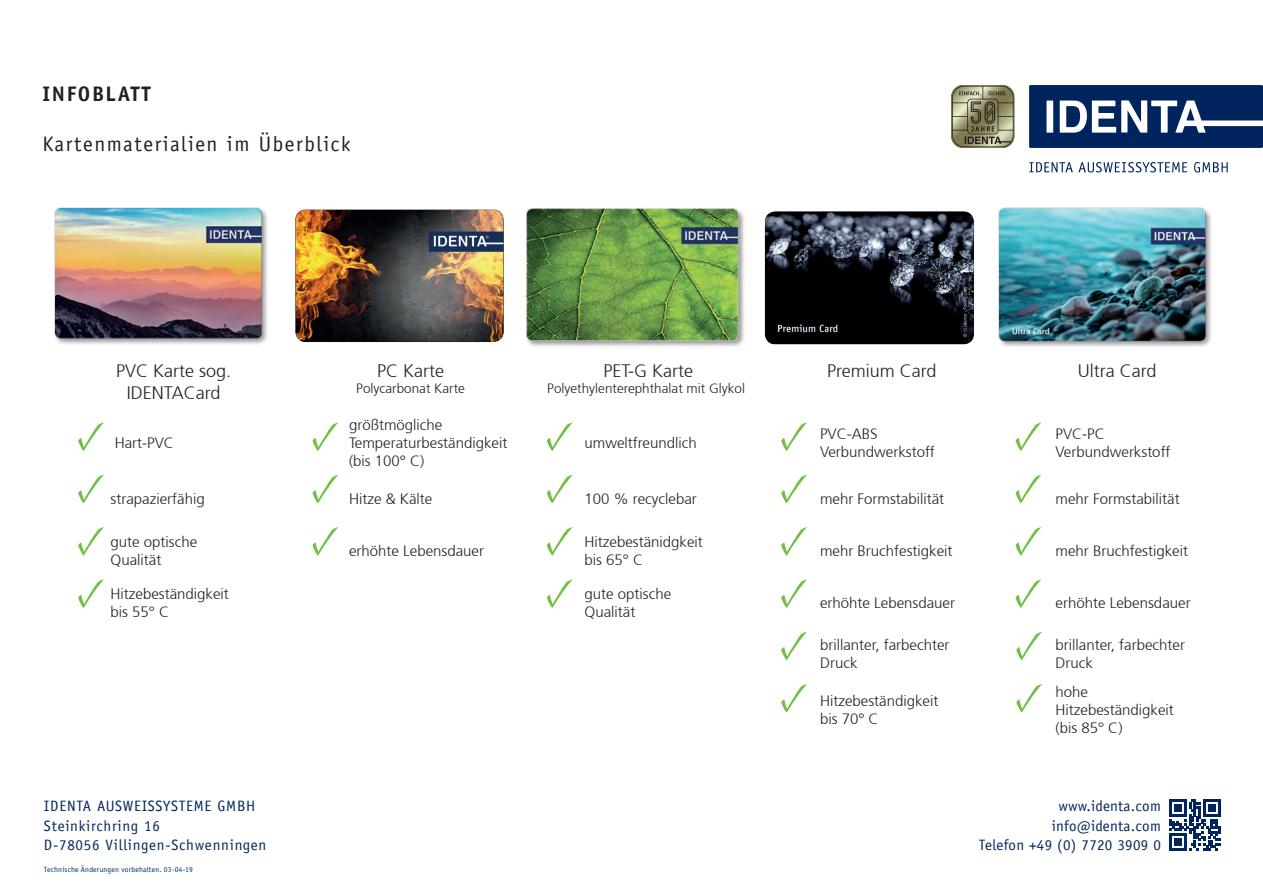
<style>
.page{position:relative;width:1263px;height:893px;background:#fff}
.page>*{position:absolute;margin:0;border:0;box-sizing:border-box;transform-origin:0 0}
.t1{font:21px "Officina Sans";letter-spacing:.075em;color:#231f20}
.t2{font:700 21px "Officina Sans";letter-spacing:.075em;color:#231f20}
.t3{font:300 18px/21.6px "Frutiger";color:#231f20;text-align:center}
.t4{font:300 15px/18px "Frutiger";color:#231f20}
.t5{font:15px/19.5px "Officina Sans";letter-spacing:.05em;color:#00245d}
.t6{font:15px/19.5px "Officina Sans";letter-spacing:.02em;color:#00245d;text-align:right}
.t7{font:300 13.5px "Frutiger";color:#231f20}
.t8{font:7.5px "Officina Sans";letter-spacing:.025em;color:#00245d}
</style>
<div class="page">
<svg style="left:951px;top:85px;width:63px;height:63px;background:#8d8b6d"></svg>
<svg style="left:1169px;top:799px;width:51px;height:51px"></svg>
<svg style="left:1029px;top:162px;width:158px;height:10px"></svg>
<svg style="left:1194px;top:162px;width:34px;height:10px"></svg>
<div style="left:1029px;top:85px;width:234px;height:63px;background:#00245d"></div>
<div style="left:1046px;top:101px;width:7px;height:32px;background:#fff"></div>
<svg style="left:1060px;top:100px;width:203px;height:33px"></svg>
<img style="left:54px;top:207px;width:213px;height:137px">
<img style="left:295px;top:209px;width:209px;height:133px">
<img style="left:524px;top:207px;width:220px;height:140px">
<img style="left:764px;top:211px;width:210px;height:134px">
<img style="left:998px;top:207px;width:213px;height:140px">
<svg style="left:78px;top:527px;width:26px;height:28px"></svg>
<svg style="left:78px;top:475px;width:26px;height:28px"></svg>
<svg style="left:78px;top:423px;width:26px;height:28px"></svg>
<svg style="left:313px;top:423px;width:25px;height:28px"></svg>
<svg style="left:313px;top:475px;width:25px;height:28px"></svg>
<svg style="left:313px;top:527px;width:25px;height:28px"></svg>
<svg style="left:547px;top:423px;width:25px;height:28px"></svg>
<svg style="left:547px;top:475px;width:25px;height:28px"></svg>
<svg style="left:547px;top:527px;width:25px;height:28px"></svg>
<svg style="left:547px;top:579px;width:25px;height:29px"></svg>
<svg style="left:781px;top:423px;width:26px;height:28px"></svg>
<svg style="left:781px;top:475px;width:26px;height:28px"></svg>
<svg style="left:781px;top:527px;width:26px;height:28px"></svg>
<svg style="left:781px;top:579px;width:26px;height:29px"></svg>
<svg style="left:781px;top:632px;width:26px;height:28px"></svg>
<svg style="left:1015px;top:423px;width:26px;height:28px"></svg>
<svg style="left:1015px;top:475px;width:26px;height:28px"></svg>
<svg style="left:1015px;top:527px;width:26px;height:28px"></svg>
<svg style="left:1015px;top:579px;width:26px;height:29px"></svg>
<svg style="left:1016px;top:632px;width:26px;height:28px"></svg>
<svg style="left:1016px;top:684px;width:26px;height:28px"></svg>
<svg style="left:78px;top:579px;width:26px;height:29px"></svg>
<svg style="left:781px;top:684px;width:26px;height:28px"></svg>
<h1 class="t2" style="left:43px;top:80px;width:110px">INFOBLATT</h1>
<h1 class="t1" style="left:43px;top:131px;width:309px">Kartenmaterialien im Überblick</h1>
<p class="t3" style="left:116px;top:360px;width:117px">PVC Karte sog.<br>IDENTACard</p>
<p class="t3" style="left:377px;top:360px;width:68px">PC Karte</p>
<p class="t7" style="left:356px;top:381px;width:110px">Polycarbonat Karte</p>
<p class="t4" style="left:115px;top:434px;width:61px">Hart-PVC</p>
<p class="t4" style="left:349px;top:416px;width:160px">größtmögliche<br>Temperaturbeständigkeit (bis 100° C)</p>
<p class="t3" style="left:603px;top:360px;width:91px">PET-G Karte</p>
<p class="t7" style="left:547px;top:381px;width:199px">Polyethylenterephthalat mit Glykol</p>
<p class="t3" style="left:827px;top:360px;width:111px">Premium Card</p>
<p class="t3" style="left:1078px;top:360px;width:80px">Ultra Card</p>
<p class="t4" style="left:585px;top:434px;width:114px">umweltfreundlich</p>
<p class="t4" style="left:820px;top:425px;width:116px">PVC-ABS<br>Verbundwerkstoff</p>
<p class="t4" style="left:1055px;top:425px;width:116px">PVC-PC<br>Verbundwerkstoff</p>
<p class="t4" style="left:111px;top:490px;width:96px">strapazierfähig</p>
<p class="t4" style="left:349px;top:490px;width:85px">Hitze &amp; Kälte</p>
<p class="t4" style="left:585px;top:490px;width:114px">100 % recyclebar</p>
<p class="t4" style="left:820px;top:490px;width:126px">mehr Formstabilität</p>
<p class="t4" style="left:1055px;top:490px;width:126px">mehr Formstabilität</p>
<p class="t4" style="left:111px;top:533px;width:88px">gute optische<br>Qualität</p>
<p class="t4" style="left:349px;top:542px;width:137px">erhöhte Lebensdauer</p>
<p class="t4" style="left:585px;top:533px;width:120px">Hitzebestänidgkeit bis 65° C</p>
<p class="t4" style="left:820px;top:542px;width:134px">mehr Bruchfestigkeit</p>
<p class="t4" style="left:1055px;top:542px;width:134px">mehr Bruchfestigkeit</p>
<p class="t4" style="left:111px;top:585px;width:120px">Hitzebeständigkeit bis 55° C</p>
<p class="t4" style="left:585px;top:585px;width:88px">gute optische<br>Qualität</p>
<p class="t4" style="left:820px;top:594px;width:137px">erhöhte Lebensdauer</p>
<p class="t4" style="left:1055px;top:594px;width:137px">erhöhte Lebensdauer</p>
<p class="t4" style="left:820px;top:636px;width:131px">brillanter, farbechter<br>Druck</p>
<p class="t4" style="left:1055px;top:636px;width:131px">brillanter, farbechter<br>Druck</p>
<p class="t4" style="left:820px;top:692px;width:120px">Hitzebeständigkeit bis 70° C</p>
<p class="t4" style="left:1055px;top:683px;width:120px">hohe<br>Hitzebeständigkeit (bis 85° C)</p>
<p class="t5" style="left:44px;top:797px;width:224px">IDENTA AUSWEISSYSTEME GMBH<br>Steinkirchring 16<br>D-78056 Villingen-Schwenningen</p>
<p class="t8" style="left:44px;top:864px;width:150px">Technische Änderungen vorbehalten. 03-04-19</p>
<p class="t6" style="left:979px;top:797px;width:183px">www.identa.com info@identa.com<br>Telefon +49 (0) 7720 3909 0</p>
</div>
